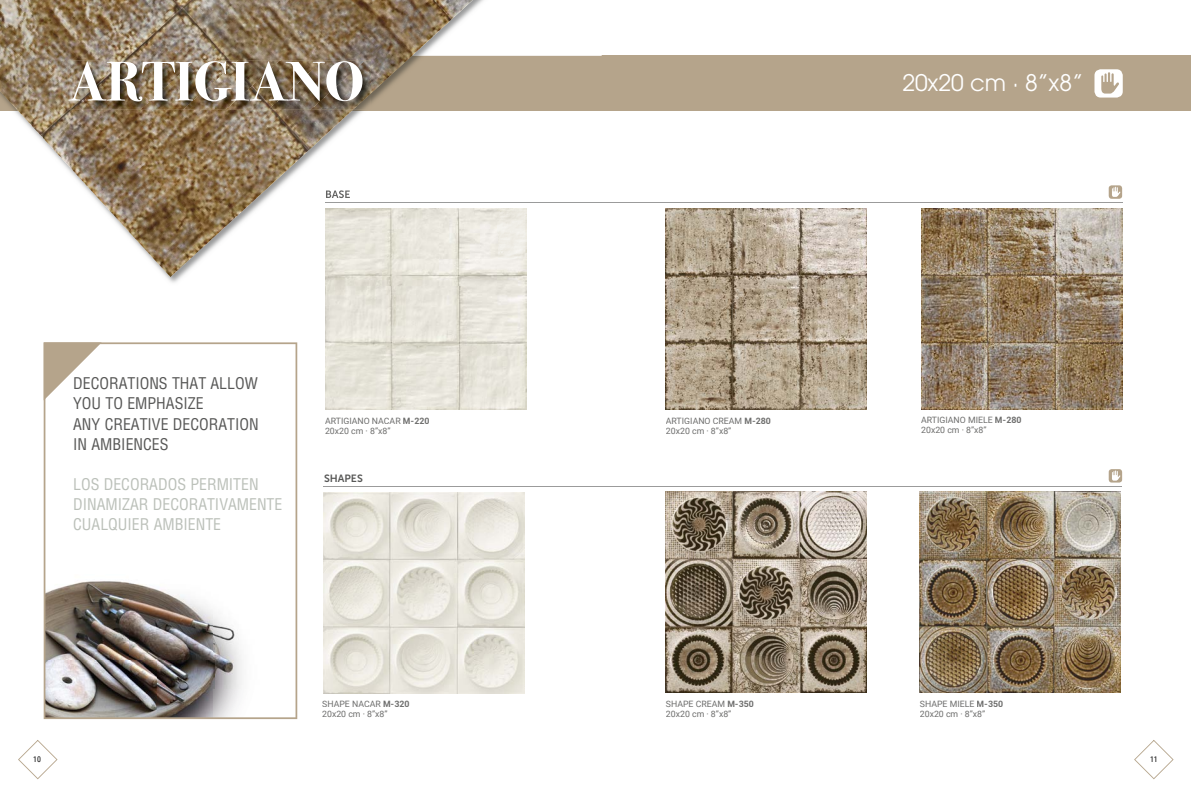
<style>
.page{position:relative;width:1191px;height:789px;background:#fff}
.page>*{position:absolute;margin:0;border:0;box-sizing:border-box;transform-origin:0 0}
.t1{font:700 56px "Bodoni Svty Two ITCTT";color:#fff}
.t2{font:22.75px "Avant Garde";color:#fff}
.t3{font:condensed 15.75px/20.1px "Helvetica";color:#575756}
.t4{font:condensed 15.75px/20.1px "Helvetica";color:#bbc0b9}
.t5{font:10.5px "Museo Sans 700";color:#575756}
.t6{font:8.75px/10.5px "Roboto";color:#6e6e6d}
.t7{font:7.88px "Roboto Condensed";color:#000}
.s1{font-weight:700}
</style>
<div class="page">
<svg style="left:44px;top:342px;width:253px;height:377px"></svg>
<hr style="left:325px;top:202px;width:797px;height:1px;background:#9b9b9b">
<img style="left:666px;top:492px;width:201px;height:201px">
<img style="left:323px;top:492px;width:201px;height:201px">
<svg style="left:1108px;top:185px;width:14px;height:14px"></svg>
<img style="left:920px;top:492px;width:200px;height:201px">
<hr style="left:323px;top:486px;width:799px;height:1px;background:#9b9b9b">
<svg style="left:1108px;top:469px;width:14px;height:13px"></svg>
<img style="left:325px;top:285px;width:201px;height:124px">
<img style="left:666px;top:208px;width:201px;height:201px">
<img style="left:921px;top:208px;width:201px;height:201px">
<div style="left:0;top:56px;width:1191px;height:55px;background:#b5a48b"></div>
<img style="left:166px;top:0;width:435px;height:285px">
<img style="left:473px;top:202px;width:128px;height:1px">
<img style="left:473px;top:56px;width:128px;height:55px">
<img style="left:0;top:0;width:473px;height:277px">
<img style="left:68px;top:60px;width:72px;height:50px">
<img style="left:140px;top:88px;width:43px;height:22px">
<img style="left:183px;top:60px;width:42px;height:50px">
<img style="left:139px;top:60px;width:47px;height:28px">
<img style="left:225px;top:60px;width:43px;height:50px">
<img style="left:178px;top:60px;width:17px;height:9px">
<img style="left:268px;top:60px;width:42px;height:50px">
<img style="left:310px;top:60px;width:61px;height:50px">
<svg style="left:1094px;top:69px;width:28px;height:29px"></svg>
<svg style="left:44px;top:342px;width:58px;height:58px"></svg>
<svg style="left:18px;top:740px;width:40px;height:39px"></svg>
<svg style="left:1134px;top:740px;width:39px;height:39px"></svg>
<h1 class="t1" style="left:68px;top:35px;width:297px">ARTIGIANO</h1>
<h2 class="t2" style="left:902px;top:69px;width:182px">20x20 cm · 8”x8”</h2>
<h3 class="t3" style="left:73px;top:373px;width:187px">DECORATIONS THAT ALLOW<br>YOU TO EMPHASIZE<br>ANY CREATIVE DECORATION<br>IN AMBIENCES</h3>
<h3 class="t4" style="left:73px;top:474px;width:211px">LOS DECORADOS PERMITEN<br>DINAMIZAR DECORATIVAMENTE<br>CUALQUIER AMBIENTE</h3>
<p class="t6" style="left:325px;top:415px;width:106px">ARTIGIANO NACAR <span class="s1">M-220<br></span>20x20 cm · 8”x8”</p>
<p class="t6" style="left:666px;top:415px;width:106px">ARTIGIANO CREAM <span class="s1">M-280<br></span>20x20 cm · 8”x8”</p>
<p class="t6" style="left:921px;top:414px;width:102px">ARTIGIANO MIELE <span class="s1">M-280<br></span>20x20 cm · 8”x8”</p>
<p class="t5" style="left:324px;top:472px;width:40px">SHAPES</p>
<p class="t7" style="left:33px;top:754px;width:9px">10</p>
<p class="t6" style="left:322px;top:698px;width:89px">SHAPE NACAR <span class="s1">M-320<br></span>20x20 cm · 8”x8”</p>
<p class="t6" style="left:920px;top:698px;width:85px">SHAPE MIELE <span class="s1">M-350<br></span>20x20 cm · 8”x8”</p>
<p class="t6" style="left:666px;top:698px;width:89px">SHAPE CREAM <span class="s1">M-350<br></span>20x20 cm · 8”x8”</p>
<p class="t7" style="left:1150px;top:754px;width:9px">11</p>
</div>
